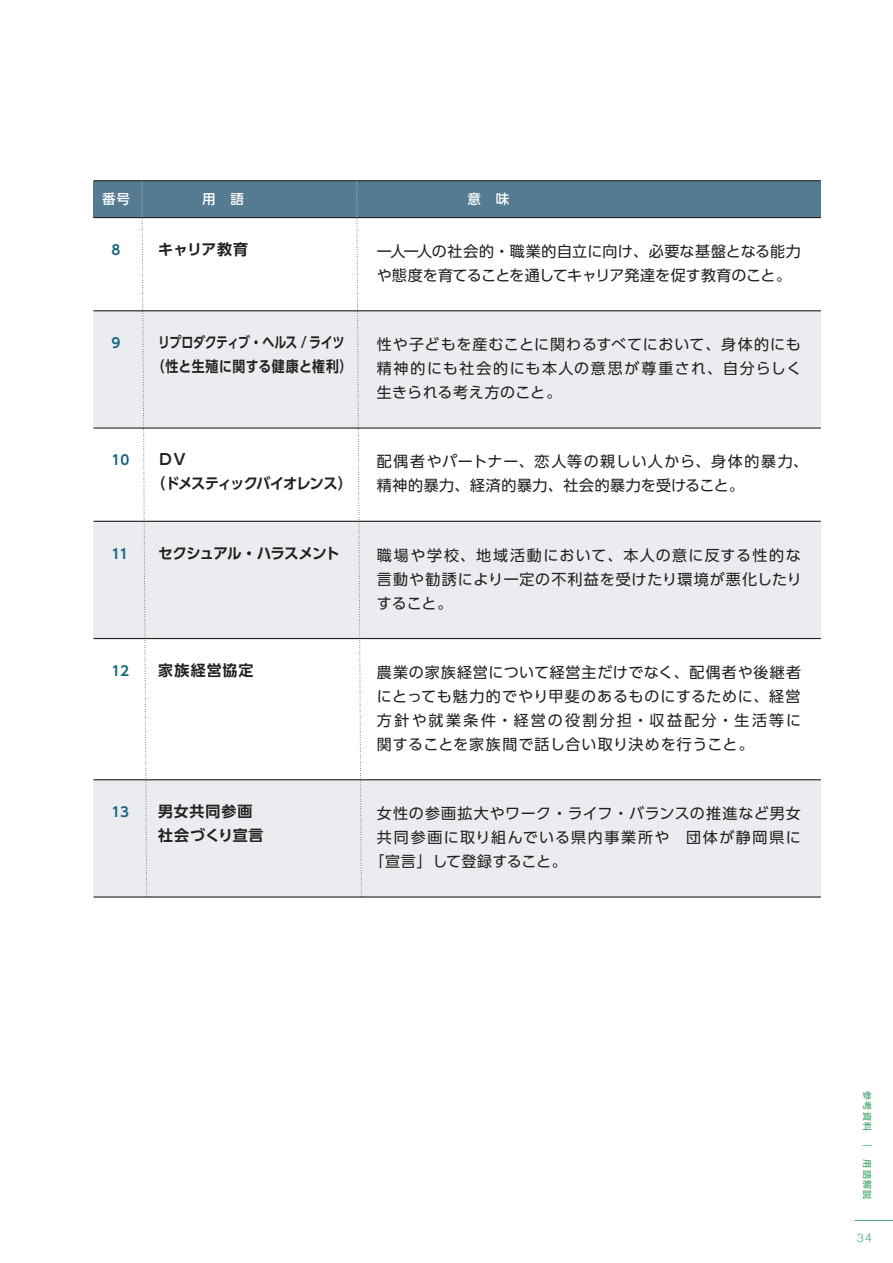
<style>
.page{position:relative;width:893px;height:1263px;background:#fff}
.page>*{position:absolute;margin:0;border:0;box-sizing:border-box;transform-origin:0 0}
.t1{font:15px/24px "UD Shin Go Pro";letter-spacing:.05em;color:#231f20;text-align:justify}
.t2{font:15px/24px "UD Shin Go Pro";letter-spacing:.005em;color:#231f20}
.t3{font:700 15px/24px "UD Shin Go Pro De";letter-spacing:.005em;color:#231f20;text-align:center;scale:.8 1}
.t4{font:15px "UD Shin Go Pro";letter-spacing:.105em;color:#231f20}
.t5{font:700 15px/24px "UD Shin Go Pro De";letter-spacing:-.08em;color:#231f20}
.t6{font:15px "UD Shin Go Pro";letter-spacing:-.005em;color:#231f20}
.t7{font:700 15px/24px "UD Shin Go Pro De";letter-spacing:.055em;color:#231f20}
.t8{font:700 15px "UD Shin Go Pro De";letter-spacing:-.075em;color:#231f20}
.t9{font:700 15px "UD Shin Go Pro De";letter-spacing:-.02em;color:#231f20}
.t10{font:700 13.5px "UD Shin Go Pro De";letter-spacing:-.025em;color:#18667e}
.t11{font:500 13.5px "UD Shin Go Pro";color:#fff}
.t12{font:300 12px "Helvetica";color:#4aaa76}
.t13{font:500 9px "UD Shin Go Pro";letter-spacing:.14em;color:#4aaa76}
</style>
<div class="page">
<div style="left:94px;top:780px;width:727px;height:117px;background:#eaecef"></div>
<div style="left:94px;top:521px;width:727px;height:117px;background:#eaecef"></div>
<div style="left:94px;top:311px;width:727px;height:117px;background:#eaecef"></div>
<hr style="left:855px;top:1220px;width:38px;height:1px;background:#4aaa76">
<hr style="left:94px;top:779px;width:727px;height:1px;background:#231f20">
<div style="left:94px;top:181px;width:727px;height:37px;background:#547b92"></div>
<hr style="left:94px;top:180px;width:727px;height:1px;background:#231f20">
<hr style="left:94px;top:217px;width:727px;height:1px;background:#231f20">
<hr style="left:94px;top:310px;width:727px;height:1px;background:#231f20">
<hr style="left:94px;top:427px;width:727px;height:2px;background:#231f20">
<hr style="left:94px;top:521px;width:727px;height:1px;background:#231f20">
<hr style="left:94px;top:638px;width:727px;height:1px;background:#231f20">
<svg style="left:141px;top:180px;width:6px;height:718px"></svg>
<svg style="left:356px;top:180px;width:6px;height:718px"></svg>
<hr style="left:94px;top:896px;width:727px;height:1px;background:#231f20">
<p class="t11" style="left:102px;top:188px;width:30px">番号</p>
<p class="t11" style="left:202px;top:188px;width:43px">用　語</p>
<p class="t11" style="left:467px;top:188px;width:43px">意　味</p>
<p class="t2" style="left:377px;top:239px;width:425px">一人一人の社会的・職業的自立に向け、必要な基盤となる能力や態度を育てることを通してキャリア発達を促す教育のこと。</p>
<p class="t10" style="left:112px;top:239px;width:10px">8</p>
<p class="t9" style="left:158px;top:237px;width:91px">キャリア教育</p>
<p class="t10" style="left:112px;top:332px;width:10px">9</p>
<p class="t3" style="left:152px;top:330px;width:252px">リプロダクティブ・ヘルス / ライツ（性と生殖に関する健康と権利）</p>
<p class="t1" style="left:377px;top:332px;width:426px">性や子どもを産むことに関わるすべてにおいて、身体的にも精神的にも社会的にも本人の意思が尊重され、自分らしく生きられる考え方のこと。</p>
<p class="t10" style="left:112px;top:449px;width:19px">10</p>
<p class="t5" style="left:151px;top:447px;width:203px;text-indent:7px">ＤＶ<br>（ドメスティックバイオレンス）</p>
<p class="t1" style="left:377px;top:449px;width:433px">配偶者やパートナー、恋人等の親しい人から、身体的暴力、精神的暴力、経済的暴力、社会的暴力を受けること。</p>
<p class="t10" style="left:112px;top:543px;width:18px">11</p>
<p class="t8" style="left:158px;top:541px;width:183px">セクシュアル・ハラスメント</p>
<p class="t1" style="left:377px;top:542px;width:426px">職場や学校、地域活動において、本人の意に反する性的な言動や勧誘により一定の不利益を受けたり環境が悪化したりすること。</p>
<p class="t10" style="left:112px;top:660px;width:19px">12</p>
<p class="t10" style="left:112px;top:801px;width:19px">13</p>
<p class="t9" style="left:158px;top:658px;width:97px">家族経営協定</p>
<p class="t1" style="left:377px;top:659px;width:426px">農業の家族経営について経営主だけでなく、配偶者や後継者にとっても魅力的でやり甲斐のあるものにするために、経営方針や就業条件・経営の役割分担・収益配分・生活等に関することを家族間で話し合い取り決めを行うこと。</p>
<p class="t7" style="left:158px;top:799px;width:107px">男女共同参画社会づくり宣言</p>
<p class="t1" style="left:377px;top:801px;width:425px">女性の参画拡大やワーク・ライフ・バランスの推進など男女</p>
<p class="t4" style="left:377px;top:825px;width:425px">共同参画に取り組んでいる県内事業所や　団体が静岡県に</p>
<p class="t6" style="left:369px;top:849px;width:199px">「宣言」して登録すること。</p>
<p class="t13" style="left:874px;top:1091px;width:110px;rotate:90deg">参考資料 ｜ 用語解説</p>
<p class="t12" style="left:857px;top:1227px;width:16px">34</p>
</div>
